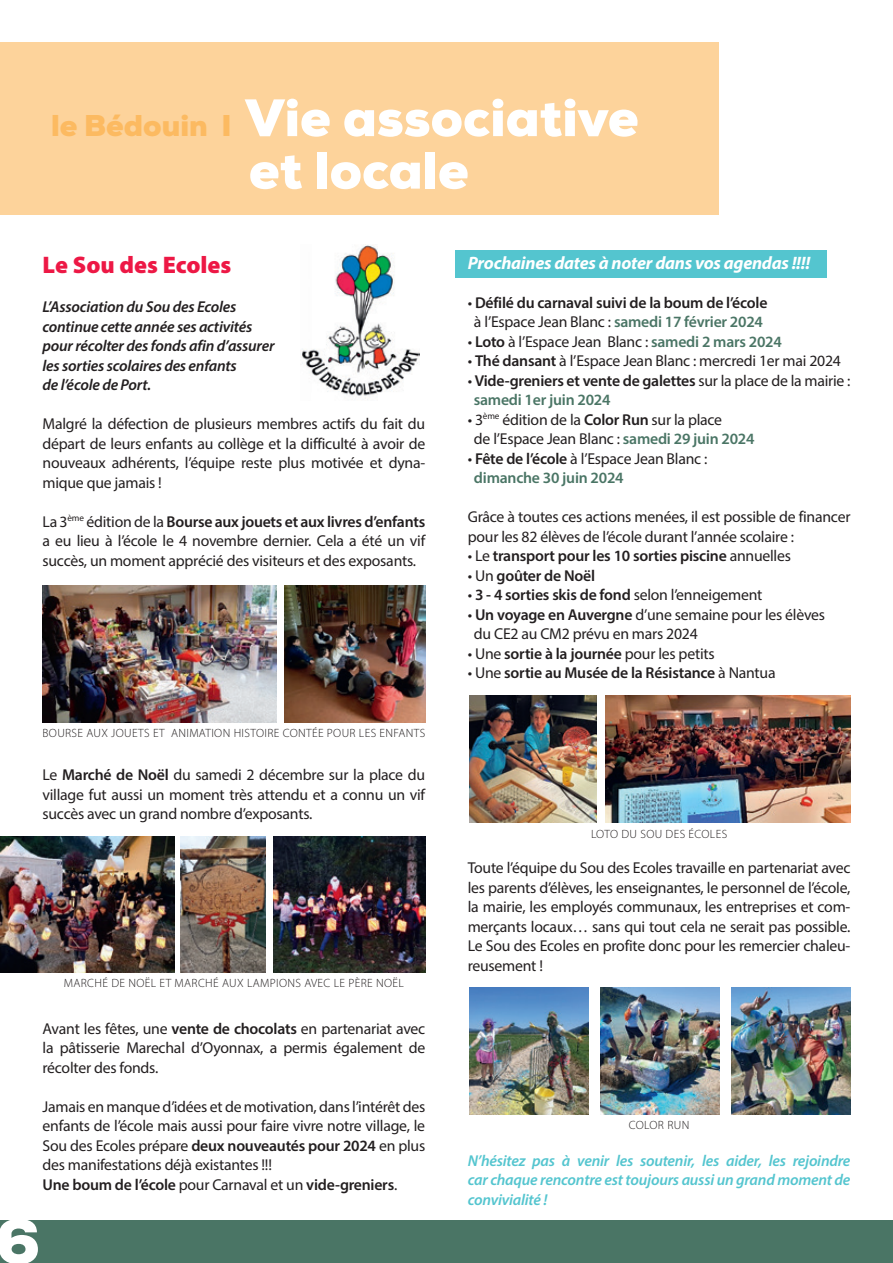
<style>
.page{position:relative;width:893px;height:1263px;background:#fff}
.page>*{position:absolute;margin:0;border:0;box-sizing:border-box;transform-origin:0 0}
.t1{font:900 63px "Nexa";color:#fff}
.t2{font:900 52.5px/52.5px "Nexa";color:#fff;text-align:center}
.t3{font:900 24px "Myriad Pro";color:#ed1845}
.t4{font:italic 700 18px "Myriad Pro";letter-spacing:-.015em;color:#fff}
.t5{font:15.75px/19.5px "Myriad Pro";letter-spacing:-.015em;color:#231f20;text-align:justify}
.t6{font:600 15.75px/19.5px "Myriad Pro";letter-spacing:-.015em;color:#231f20;text-align:center}
.t7{font:italic 600 15.75px/19.5px "Myriad Pro";letter-spacing:-.015em;color:#231f20}
.t8{font:italic 600 15.75px/19.5px "Myriad Pro";letter-spacing:-.015em;color:#54c5cf;text-align:justify}
.t9{font:300 12px "Myriad Pro";letter-spacing:.03em;color:#231f20}
.s1{font-size:30px;color:#fcba61}
.s2{font-weight:600}
.s3{font-weight:400}
.s4{color:#4a7565}
.s5{font-weight:600;color:#4a7565}
</style>
<div class="page">
<div style="left:455px;top:250px;width:371px;height:27px;background:#54c5cf"></div>
<div style="left:0;top:1220px;width:893px;height:43px;background:#4a7565"></div>
<div style="left:0;top:43px;width:719px;height:172px;background:#fdd39b"></div>
<img style="left:302px;top:245px;width:118px;height:155px">
<img style="left:43px;top:586px;width:233px;height:136px">
<img style="left:0;top:836px;width:174px;height:136px">
<img style="left:181px;top:836px;width:85px;height:136px">
<img style="left:273px;top:836px;width:152px;height:136px">
<img style="left:285px;top:586px;width:140px;height:136px">
<img style="left:469px;top:695px;width:128px;height:128px">
<img style="left:469px;top:987px;width:119px;height:127px">
<img style="left:601px;top:987px;width:119px;height:127px">
<img style="left:731px;top:987px;width:119px;height:127px">
<img style="left:605px;top:695px;width:245px;height:128px">
<h2 class="t2" style="left:51px;top:92px;width:589px"><span class="s1">le Bédouin I</span> Vie associative et locale</h2>
<h3 class="t3" style="left:43px;top:249px;width:190px">Le Sou des Ecoles</h3>
<p class="t7" style="left:43px;top:297px;width:234px">L’Association du Sou des Ecoles continue cette année ses activités pour récolter des fonds afin d’assurer les sorties scolaires des enfants<br>de l’école de Port.</p>
<p class="t5" style="left:43px;top:414px;width:384px">Malgré la défection de plusieurs membres actifs du fait du départ de leurs enfants au collège et la difficulté à avoir de nouveaux adhérents, l’équipe reste plus motivée et dyna&shy;mique que jamais !</p>
<p class="t5" style="left:43px;top:511px;width:384px">La 3<sup>ème</sup> édition de la <span class="s2">Bourse aux jouets et aux livres d’enfants </span>a eu lieu à l’école le 4 novembre dernier. Cela a été un vif succès, un moment apprécié des visiteurs et des exposants.</p>
<p class="t9" style="left:43px;top:726px;width:384px">BOURSE AUX JOUETS ET ANIMATION HISTOIRE CONTÉE POUR LES ENFANTS</p>
<p class="t5" style="left:43px;top:765px;width:384px">Le <span class="s2">Marché de Noël</span> du samedi 2 décembre sur la place du village fut aussi un moment très attendu et a connu un vif succès avec un grand nombre d’exposants.</p>
<p class="t9" style="left:64px;top:976px;width:342px">MARCHÉ DE NOËL ET MARCHÉ AUX LAMPIONS AVEC LE PÈRE NOËL</p>
<p class="t5" style="left:43px;top:1018px;width:384px">Avant les fêtes, une <span class="s2">vente de chocolats</span> en partenariat avec la pâtisserie Marechal d’Oyonnax, a permis également de récolter des fonds.</p>
<p class="t5" style="left:43px;top:1096px;width:384px;text-align:left">Jamais en manque d’idées et de motivation, dans l’intérêt des enfants de l’école mais aussi pour faire vivre notre village, le Sou des Ecoles prépare <span class="s2">deux nouveautés pour 2024</span> en plus des manifestations déjà existantes !!!<br><span class="s2">Une boum de l’école</span> pour Carnaval et un <span class="s2">vide-greniers</span>.</p>
<h1 class="t1" style="left:-4px;top:1201px;width:46px">6</h1>
<p class="t4" style="left:468px;top:251px;width:344px">Prochaines dates à noter dans vos agendas !!!!</p>
<p class="t6" style="left:468px;top:292px;width:301px"><span class="s3">•</span> Défilé du carnaval suivi de la boum de l’école <span class="s3">à l’Espace Jean Blanc :</span> <span class="s4">samedi 17 février 2024</span></p>
<p class="t5" style="left:468px;top:331px;width:316px">• <span class="s2">Loto</span> à l’Espace Jean Blanc : <span class="s5">samedi 2 mars 2024</span></p>
<p class="t5" style="left:468px;top:351px;width:375px">• <span class="s2">Thé dansant</span> à l’Espace Jean Blanc : mercredi 1er mai 2024</p>
<p class="t6" style="left:474px;top:370px;width:378px;text-align:left;text-indent:-6px"><span class="s3">•</span> Vide-greniers et vente de galettes <span class="s3">sur la place de la mairie : </span><span class="s4">samedi 1er juin 2024</span></p>
<p class="t5" style="left:474px;top:409px;width:282px;text-indent:-6px">• 3<sup>ème</sup> édition de la <span class="s2">Color Run</span> sur la place<br>de l’Espace Jean Blanc : <span class="s5">samedi 29 juin 2024</span></p>
<p class="t5" style="left:474px;top:448px;width:235px;text-indent:-6px">• <span class="s2">Fête de l’école</span> à l’Espace Jean Blanc : <span class="s5">dimanche 30 juin 2024</span></p>
<p class="t5" style="left:468px;top:507px;width:384px">Grâce à toutes ces actions menées, il est possible de financer pour les 82 élèves de l’école durant l’année scolaire :</p>
<p class="t6" style="left:468px;top:546px;width:325px"><span class="s3">• Le</span> transport pour les 10 sorties piscine <span class="s3">annuelles</span></p>
<p class="t6" style="left:468px;top:565px;width:129px"><span class="s3">• Un</span> goûter de Noël</p>
<p class="t6" style="left:468px;top:585px;width:296px"><span class="s3">•</span> 3 - 4 sorties skis de fond <span class="s3">selon l’enneigement</span></p>
<p class="t5" style="left:474px;top:604px;width:353px;text-indent:-6px">• <span class="s2">Un voyage en Auvergne</span> d’une semaine pour les élèves du CE2 au CM2 prévu en mars 2024</p>
<p class="t5" style="left:468px;top:643px;width:248px">• Une <span class="s2">sortie à la journée</span> pour les petits</p>
<p class="t6" style="left:468px;top:663px;width:309px"><span class="s3">• Une</span> sortie au Musée de la Résistance <span class="s3">à Nantua</span></p>
<p class="t9" style="left:591px;top:826px;width:138px">LOTO DU SOU DES ÉCOLES</p>
<p class="t5" style="left:468px;top:858px;width:384px">Toute l’équipe du Sou des Ecoles travaille en partenariat avec les parents d’élèves, les enseignantes, le personnel de l’école, la mairie, les employés communaux, les entreprises et com&shy;merçants locaux… sans qui tout cela ne serait pas possible.<br>Le Sou des Ecoles en profite donc pour les remercier chaleu&shy;reusement !</p>
<p class="t9" style="left:629px;top:1117px;width:62px">COLOR RUN</p>
<p class="t8" style="left:468px;top:1150px;width:384px">N’hésitez pas à venir les soutenir, les aider, les rejoindre car chaque rencontre est toujours aussi un grand moment de convivialité !</p>
</div>
